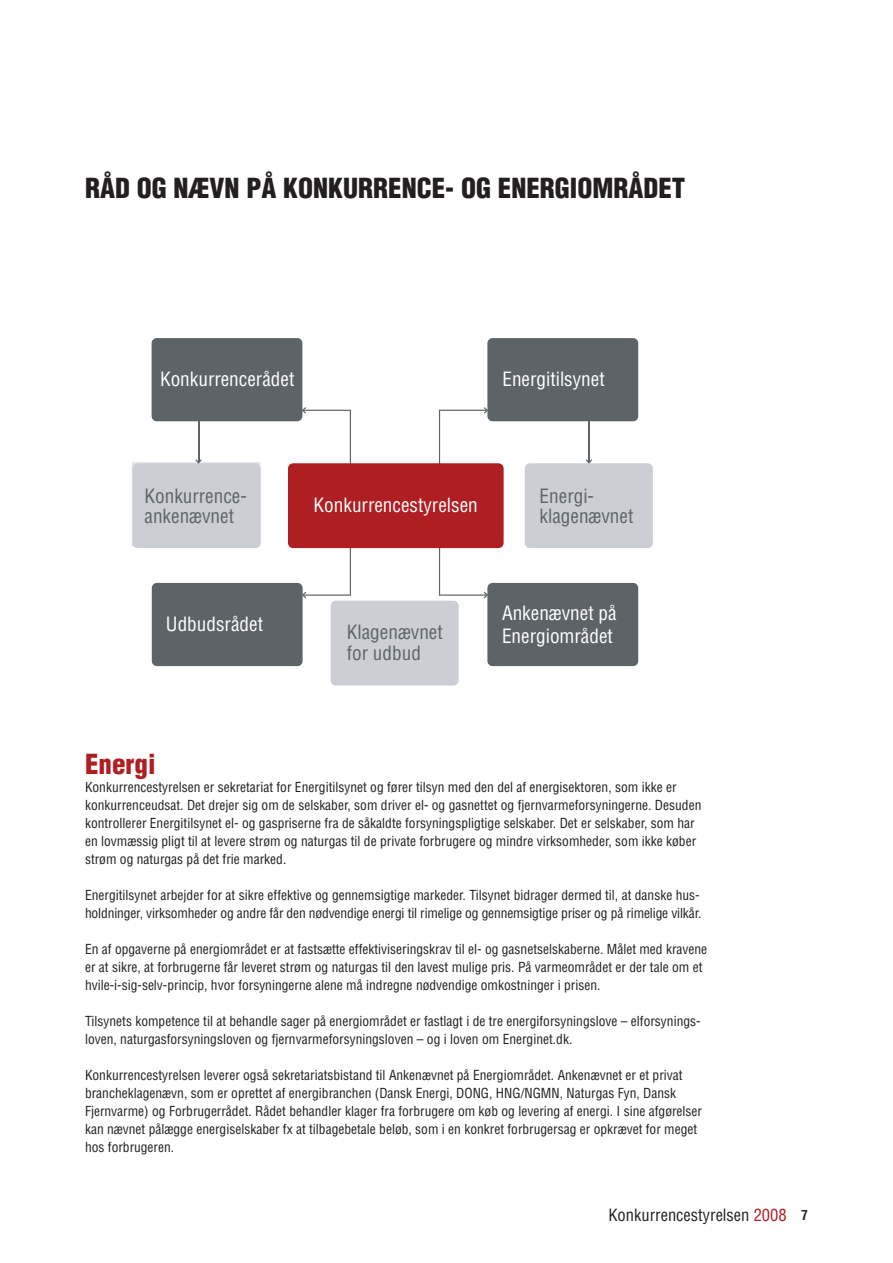
<style>
.page{position:relative;width:893px;height:1263px;background:#fff}
.page>*{position:absolute;margin:0;border:0;box-sizing:border-box;transform-origin:0 0}
.t1{font:900 condensed 27px "Helvetica";color:#231f20}
.t2{font:900 condensed 27px "Helvetica";color:#af1e22}
.t3{font:condensed 19.2px "Helvetica";color:#fff}
.t4{font:condensed 19.2px/20.4px "Helvetica";color:#5d6467}
.t5{font:condensed 16.5px "Helvetica";color:#231f20}
.t6{font:15.6px/18px "Georgia";color:#636b6f}
.t7{font:condensed 13.5px/18px "Helvetica";color:#231f20}
.s1{color:#af1e22}
.s2{font-weight:700;font-size:13.5px}
</style>
<div class="page">
<div style="left:152px;top:338px;width:150px;height:83px;background:#5d6467;border-radius:5px"></div>
<div style="left:525px;top:463px;width:128px;height:85px;background:#cbced5;border-radius:5px"></div>
<div style="left:133px;top:463px;width:128px;height:85px;background:#cbced5;border-radius:5px"></div>
<div style="left:487px;top:338px;width:151px;height:83px;background:#5d6467;border-radius:5px"></div>
<div style="left:487px;top:583px;width:151px;height:83px;background:#5d6467;border-radius:5px"></div>
<div style="left:152px;top:583px;width:151px;height:83px;background:#5d6467;border-radius:5px"></div>
<div style="left:331px;top:601px;width:128px;height:84px;background:#cbced5;border-radius:5px"></div>
<svg style="left:302px;top:407px;width:49px;height:191px"></svg>
<hr style="left:198px;top:416px;width:1px;height:46px;background:#5d6467">
<svg style="left:195px;top:459px;width:7px;height:5px"></svg>
<hr style="left:588px;top:416px;width:2px;height:46px;background:#5d6467">
<svg style="left:586px;top:459px;width:6px;height:5px"></svg>
<svg style="left:439px;top:407px;width:49px;height:191px"></svg>
<div style="left:288px;top:463px;width:216px;height:85px;background:#af1e22;border-radius:5px"></div>
<h1 class="t1" style="left:85px;top:171px;width:214px">RÅD OG NÆVN PÅ KONKURRENCE</h1>
<h1 class="t1" style="left:445px;top:171px;width:68px">- OG ENER</h1>
<h1 class="t1" style="left:555px;top:171px;width:118px">GIOMRÅDET</h1>
<h2 class="t3" style="left:160px;top:367px;width:136px">Konkurrencerådet</h2>
<h2 class="t3" style="left:502px;top:367px;width:104px">Energitilsynet</h2>
<h2 class="t4" style="left:145px;top:485px;width:104px">Konkurrence&shy;ankenævnet</h2>
<p class="t6" style="left:145px;top:498px;width:97px">Konkurrence&shy;ankenævnet</p>
<h2 class="t3" style="left:314px;top:493px;width:166px">Konkurrencestyrelsen</h2>
<h2 class="t4" style="left:540px;top:485px;width:95px">Energi&shy;klagenævnet</h2>
<h2 class="t3" style="left:166px;top:612px;width:99px">Udbudsrådet</h2>
<h2 class="t3" style="left:502px;top:601px;width:116px">Ankenævnet på</h2>
<h2 class="t4" style="left:347px;top:622px;width:97px">Klagenævnet</h2>
<h2 class="t3" style="left:502px;top:624px;width:112px">Energiområdet</h2>
<h2 class="t4" style="left:347px;top:642px;width:76px">for udbud</h2>
<h1 class="t2" style="left:85px;top:747px;width:72px">ENERGI</h1>
<p class="t7" style="left:85px;top:778px;width:618px">Konkurrencestyrelsen er sekretariat for Energitilsynet og fører tilsyn med den del af energisektoren, som ikke er konkurrenceudsat. Det drejer sig om de selskaber, som driver el- og gasnettet og fjernvarmeforsyningerne. Desuden kontrollerer Energitilsynet el- og gaspriserne fra de såkaldte forsyningspligtige selskaber. Det er selskaber, som har en lovmæssig pligt til at levere strøm og naturgas til de private forbrugere og mindre virksomheder, som ikke køber strøm og naturgas på det frie marked.</p>
<p class="t7" style="left:85px;top:886px;width:618px">Energitilsynet arbejder for at sikre effektive og gennemsigtige markeder. Tilsynet bidrager dermed til, at danske hus&shy;holdninger, virksomheder og andre får den nødvendige energi til rimelige og gennemsigtige priser og på rimelige vilkår.</p>
<p class="t7" style="left:85px;top:940px;width:624px">En af opgaverne på energiområdet er at fastsætte effektiviseringskrav til el- og gasnetselskaberne. Målet med kravene er at sikre, at forbrugerne får leveret strøm og naturgas til den lavest mulige pris. På varmeområdet er der tale om et hvile-i-sig-selv-princip, hvor forsyningerne alene må indregne nødvendige omkostninger i prisen.</p>
<p class="t7" style="left:85px;top:1012px;width:617px">Tilsynets kompetence til at behandle sager på energiområdet er fastlagt i de tre energiforsyningslove – elforsynings&shy;loven, naturgasforsyningsloven og fjernvarmeforsyningsloven – og i loven om Energinet.dk.</p>
<p class="t7" style="left:85px;top:1066px;width:618px">Konkurrencestyrelsen leverer også sekretariatsbistand til Ankenævnet på Energiområdet. Ankenævnet er et privat brancheklagenævn, som er oprettet af energibranchen (Dansk Energi, DONG, HNG/NGMN, Naturgas Fyn, Dansk Fjernvarme) og Forbrugerrådet. Rådet behandler klager fra forbrugere om køb og levering af energi. I sine afgørelser kan nævnet pålægge energiselskaber fx at tilbagebetale beløb, som i en konkret forbrugersag er opkrævet for meget hos forbrugeren.</p>
<p class="t5" style="left:608px;top:1205px;width:201px">Konkurrencestyrelsen <span class="s1">2008</span> <span class="s2">7</span></p>
</div>
